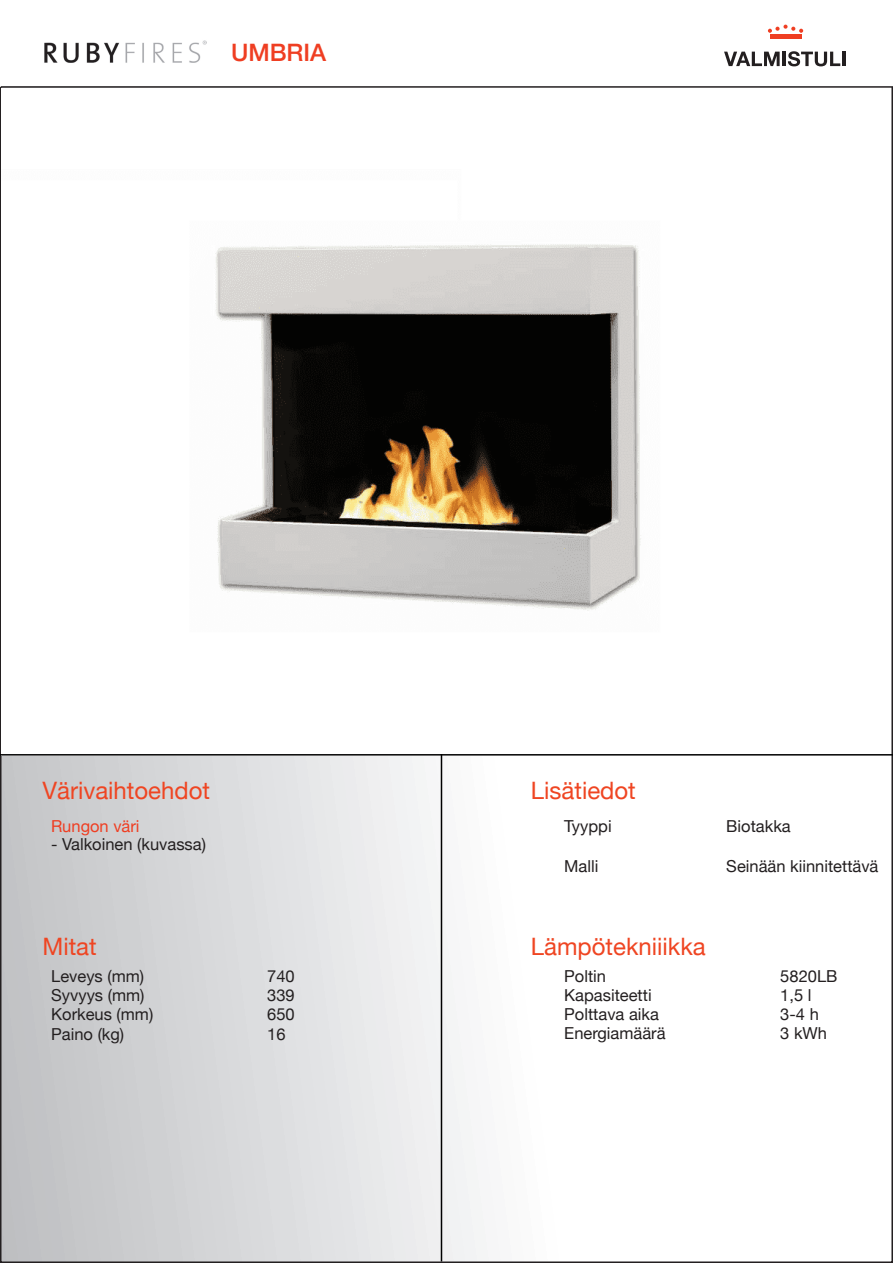
<style>
.page{position:relative;width:893px;height:1263px;background:#fff}
.page>*{position:absolute;margin:0;border:0;box-sizing:border-box;transform-origin:0 0}
.t1{font:24px "Helvetica Neue";color:#ef4522}
.t2{font:500 24px "Helvetica Neue";color:#ef3e22}
.H2__Left_Align{font:16.5px "Helvetica Neue";color:#231f20}
.H2__Left_Align-2{font:16.5px "Helvetica Neue";color:#ef3e22}
</style>
<div class="page">
<div style="left:1px;top:1px;width:891px;height:1261px;background:linear-gradient(to right,#c8cacc,#fff)"></div>
<div style="left:2px;top:88px;width:883px;height:667px;background:#fff"></div>
<img style="left:215px;top:244px;width:426px;height:367px">
<div style="left:0;top:0;width:893px;height:87px;background:#fff"></div>
<img style="left:44px;top:40px;width:163px;height:23px">
<hr style="left:441px;top:754px;width:1px;height:507px;background:#000">
<hr style="left:0;top:754px;width:893px;height:1px;background:#000">
<hr style="left:770px;top:35px;width:31px;height:4px;background:#ef3e22">
<svg style="left:768px;top:25px;width:35px;height:8px"></svg>
<svg style="left:724px;top:52px;width:56px;height:14px"></svg>
<hr style="left:783px;top:52px;width:3px;height:14px;background:#231f20">
<svg style="left:788px;top:51px;width:52px;height:15px"></svg>
<hr style="left:842px;top:52px;width:3px;height:14px;background:#231f20">
<hr style="left:1px;top:86px;width:892px;height:2px;background:#231f20">
<h1 class="t2" style="left:231px;top:33px;width:97px">UMBRIA</h1>
<p class="t1" style="left:43px;top:773px;width:169px">Värivaihtoehdot</p>
<p class="t1" style="left:531px;top:773px;width:106px">Lisätiedot</p>
<p class="H2__Left_Align" style="left:564px;top:814px;width:49px">Tyyppi</p>
<p class="H2__Left_Align" style="left:726px;top:814px;width:66px">Biotakka</p>
<p class="H2__Left_Align" style="left:564px;top:854px;width:36px">Malli</p>
<p class="H2__Left_Align" style="left:726px;top:854px;width:154px">Seinään kiinnitettävä</p>
<p class="H2__Left_Align-2" style="left:51px;top:814px;width:90px">Rungon väri</p>
<p class="H2__Left_Align" style="left:51px;top:832px;width:156px">- Valkoinen (kuvassa)</p>
<p class="t1" style="left:43px;top:929px;width:56px">Mitat</p>
<p class="H2__Left_Align" style="left:51px;top:964px;width:94px">Leveys (mm)</p>
<p class="H2__Left_Align" style="left:267px;top:964px;width:29px">740</p>
<p class="H2__Left_Align" style="left:51px;top:983px;width:95px">Syvyys (mm)</p>
<p class="H2__Left_Align" style="left:267px;top:983px;width:29px">339</p>
<p class="H2__Left_Align" style="left:51px;top:1002px;width:104px">Korkeus (mm)</p>
<p class="H2__Left_Align" style="left:267px;top:1002px;width:29px">650</p>
<p class="H2__Left_Align" style="left:51px;top:1022px;width:75px">Paino (kg)</p>
<p class="H2__Left_Align" style="left:267px;top:1022px;width:20px">16</p>
<p class="t1" style="left:531px;top:929px;width:176px">Lämpötekniiikka</p>
<p class="H2__Left_Align" style="left:564px;top:964px;width:43px">Poltin</p>
<p class="H2__Left_Align" style="left:780px;top:964px;width:59px">5820LB</p>
<p class="H2__Left_Align" style="left:564px;top:983px;width:89px">Kapasiteetti</p>
<p class="H2__Left_Align" style="left:780px;top:983px;width:33px">1,5 l</p>
<p class="H2__Left_Align" style="left:564px;top:1002px;width:96px">Polttava aika</p>
<p class="H2__Left_Align" style="left:780px;top:1002px;width:40px">3-4 h</p>
<p class="H2__Left_Align" style="left:564px;top:1021px;width:103px">Energiamäärä</p>
<p class="H2__Left_Align" style="left:780px;top:1021px;width:48px">3 kWh</p>
</div>
